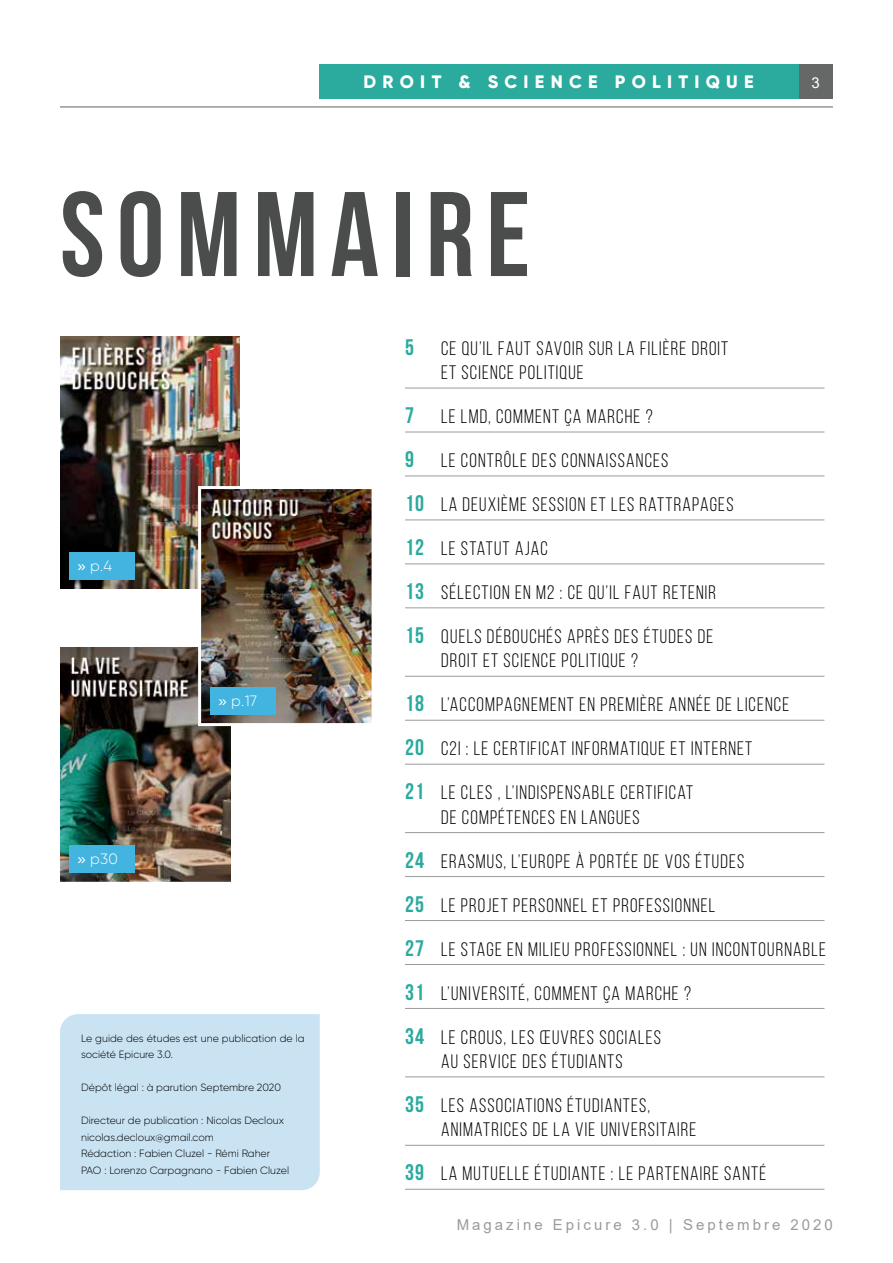
<style>
.page{position:relative;width:893px;height:1263px;background:#fff}
.page>*{position:absolute;margin:0;border:0;box-sizing:border-box;transform-origin:0 0}
.t1{font:120px "Bebas Neue";letter-spacing:.1em;color:#4b4d4d}
.t2{font:19.5px/24.5px "Bebas Neue";letter-spacing:.06em;color:#000}
.t3{font:800 18px "Gilroy";letter-spacing:.35em;color:#fff}
.t4{font:15px "Arial";letter-spacing:.2em;color:#999b9c}
.t5{font:300 15px "Gilroy";color:#fff}
.t6{font:15px "Arial";color:#fff}
.t7{font:300 10.5px/16.5px "Gilroy";color:#000}
.s1{font-family:"Arimo";font-weight:400}
.s2{font-size:22.5px;color:#2baa9e}
</style>
<div class="page">
<div style="left:798px;top:64px;width:35px;height:34px;background:#666767"></div>
<div style="left:319px;top:64px;width:479px;height:34px;background:#2baa9e"></div>
<hr style="left:60px;top:106px;width:773px;height:1px;background:#73776c">
<img style="left:60px;top:337px;width:180px;height:252px">
<div style="left:69px;top:553px;width:66px;height:27px;background:#42b4df"></div>
<hr style="left:405px;top:388px;width:419px;height:1px;background:#999b9c">
<hr style="left:405px;top:432px;width:419px;height:1px;background:#999b9c">
<hr style="left:405px;top:476px;width:419px;height:1px;background:#999b9c">
<hr style="left:405px;top:519px;width:419px;height:1px;background:#999b9c">
<hr style="left:405px;top:563px;width:419px;height:1px;background:#999b9c">
<hr style="left:405px;top:607px;width:419px;height:1px;background:#999b9c">
<hr style="left:405px;top:676px;width:419px;height:1px;background:#999b9c">
<hr style="left:405px;top:720px;width:419px;height:1px;background:#999b9c">
<hr style="left:405px;top:764px;width:419px;height:1px;background:#999b9c">
<hr style="left:405px;top:832px;width:419px;height:1px;background:#999b9c">
<hr style="left:405px;top:876px;width:419px;height:1px;background:#999b9c">
<hr style="left:405px;top:920px;width:419px;height:1px;background:#999b9c">
<hr style="left:405px;top:964px;width:419px;height:1px;background:#999b9c">
<hr style="left:405px;top:1008px;width:419px;height:1px;background:#999b9c">
<hr style="left:405px;top:1076px;width:419px;height:1px;background:#999b9c">
<hr style="left:405px;top:1145px;width:419px;height:1px;background:#999b9c">
<hr style="left:405px;top:1189px;width:419px;height:1px;background:#999b9c">
<img style="left:60px;top:647px;width:170px;height:234px">
<div style="left:69px;top:845px;width:66px;height:27px;background:#42b4df"></div>
<img style="left:197px;top:485px;width:175px;height:243px">
<div style="left:210px;top:687px;width:66px;height:27px;background:#42b4df"></div>
<div style="left:60px;top:1014px;width:260px;height:176px;background:#c9e3f3"></div>
<p class="t3" style="left:364px;top:71px;width:392px">DROIT &amp; SCIENCE POLITIQUE</p>
<p class="t6" style="left:811px;top:72px;width:10px">3</p>
<h1 class="t1" style="left:60px;top:169px;width:472px">SOMMAIRE</h1>
<p class="t5" style="left:77px;top:557px;width:36px"><span class="s1">»</span> p.4</p>
<p class="t5" style="left:77px;top:850px;width:42px"><span class="s1">»</span> p30</p>
<p class="t5" style="left:218px;top:691px;width:40px"><span class="s1">»</span> p.17</p>
<p class="t7" style="left:81px;top:1030px;width:225px">Le guide des études est une publication de la société Epicure 3.0.</p>
<p class="t7" style="left:81px;top:1079px;width:201px">Dépôt légal : à parution Septembre 2020</p>
<p class="t7" style="left:81px;top:1112px;width:210px">Directeur de publication : Nicolas Decloux nicolas.decloux@gmail.com<br>Rédaction : Fabien Cluzel - Rémi Raher PAO : Lorenzo Carpagnano - Fabien Cluzel</p>
<p class="t2" style="left:441px;top:336px;width:289px;text-indent:-36px"><span class="s2">5</span> CE QU’IL FAUT SAVOIR SUR LA FILIÈRE DROIT<br>ET SCIENCE POLITIQUE</p>
<p class="t2" style="left:405px;top:404px;width:249px"><span class="s2">7</span> LE LMD, COMMENT ÇA MARCHE ?</p>
<p class="t2" style="left:405px;top:448px;width:265px"><span class="s2">9</span> LE CONTRÔLE DES CONNAISSANCES</p>
<p class="t2" style="left:405px;top:492px;width:330px"><span class="s2">10</span> LA DEUXIÈME SESSION ET LES RATTRAPAGES</p>
<p class="t2" style="left:405px;top:536px;width:144px"><span class="s2">12</span> LE STATUT AJAC</p>
<p class="t2" style="left:405px;top:580px;width:312px"><span class="s2">13</span> SÉLECTION EN M2 : CE QU’IL FAUT RETENIR</p>
<p class="t2" style="left:441px;top:624px;width:274px;text-indent:-36px"><span class="s2">15</span> QUELS DÉBOUCHÉS APRÈS DES ÉTUDES DE<br>DROIT ET SCIENCE POLITIQUE ?</p>
<p class="t2" style="left:405px;top:692px;width:386px"><span class="s2">18</span> L’ACCOMPAGNEMENT EN PREMIÈRE ANNÉE DE LICENCE</p>
<p class="t2" style="left:405px;top:736px;width:349px"><span class="s2">20</span> C2I : LE CERTIFICAT INFORMATIQUE ET INTERNET</p>
<p class="t2" style="left:441px;top:780px;width:254px;text-indent:-36px"><span class="s2">21</span> LE CLES , L’INDISPENSABLE CERTIFICAT<br>DE COMPÉTENCES EN LANGUES</p>
<p class="t2" style="left:405px;top:849px;width:341px"><span class="s2">24</span> ERASMUS, L’EUROPE À PORTÉE DE VOS ÉTUDES</p>
<p class="t2" style="left:405px;top:892px;width:312px"><span class="s2">25</span> LE PROJET PERSONNEL ET PROFESSIONNEL</p>
<p class="t2" style="left:405px;top:936px;width:422px"><span class="s2">27</span> LE STAGE EN MILIEU PROFESSIONNEL : UN INCONTOURNABLE</p>
<p class="t2" style="left:405px;top:980px;width:288px"><span class="s2">31</span> L’UNIVERSITÉ, COMMENT ÇA MARCHE ?</p>
<p class="t2" style="left:405px;top:1024px;width:258px;text-align:center"><span class="s2">34</span> LE CROUS, LES ŒUVRES SOCIALES<br>AU SERVICE DES ÉTUDIANTS</p>
<p class="t2" style="left:441px;top:1093px;width:257px;text-indent:-36px"><span class="s2">35</span> LES ASSOCIATIONS ÉTUDIANTES,<br>ANIMATRICES DE LA VIE UNIVERSITAIRE</p>
<p class="t2" style="left:405px;top:1161px;width:363px"><span class="s2">39</span> LA MUTUELLE ÉTUDIANTE : LE PARTENAIRE SANTÉ</p>
<p class="t4" style="left:457px;top:1214px;width:378px">Magazine Epicure 3.0 | Septembre 2020</p>
</div>
